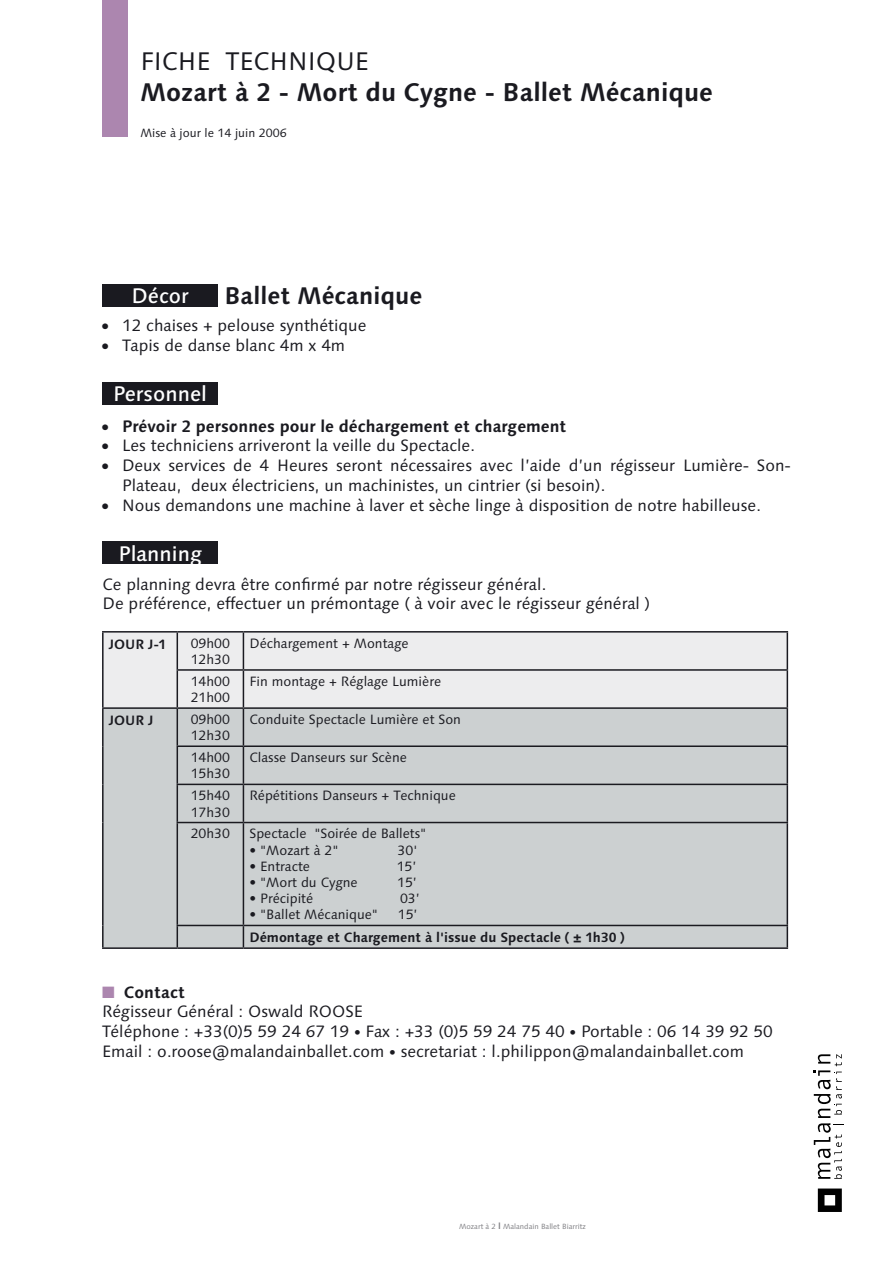
<style>
.page{position:relative;width:893px;height:1263px;background:#fff}
.page>*{position:absolute;margin:0;border:0;box-sizing:border-box;transform-origin:0 0}
.t1{font:700 25.5px "Linotype Syntax";color:#1a1a20}
.t2{font:25.5px "Linotype Syntax";color:#1a1a20}
.t3{font:700 24px "Linotype Syntax";color:#1a1a20}
.t4{font:500 21px "Linotype Syntax";color:#fff}
.t5{font:16.5px/19.8px "Linotype Syntax";color:#1a1a20}
.t6{font:700 16.5px "Linotype Syntax";color:#1a1a20}
.t7{font:13.5px/16.2px "Linotype Syntax";color:#1a1a20}
.t8{font:700 13.5px "Linotype Syntax";color:#1a1a20}
.t9{font:12px "Linotype Syntax";color:#1a1a20}
.t10{font:7.5px "Linotype Syntax";color:#7f7f83}
.s1{color:#ac86af}
.s2{font-size:13.5px}
.s3{font-family:"Linotype Univers Basic";font-weight:500;font-size:9px}
</style>
<div class="page">
<svg style="left:814px;top:1054px;width:29px;height:125px"></svg>
<svg style="left:818px;top:1188px;width:24px;height:24px"></svg>
<div style="left:102px;top:0;width:26px;height:136px;background:#ac86af"></div>
<div style="left:102px;top:284px;width:116px;height:22px;background:#1a1a20"></div>
<div style="left:102px;top:383px;width:116px;height:22px;background:#1a1a20"></div>
<div style="left:104px;top:632px;width:683px;height:75px;background:#ededee"></div>
<div style="left:104px;top:709px;width:683px;height:238px;background:#ccd0d1"></div>
<hr style="left:102px;top:631px;width:75px;height:1px;background:#1a1a20">
<hr style="left:102px;top:632px;width:2px;height:38px;background:#1a1a20">
<hr style="left:177px;top:631px;width:66px;height:1px;background:#1a1a20">
<hr style="left:177px;top:632px;width:1px;height:37px;background:#1a1a20">
<hr style="left:243px;top:631px;width:545px;height:1px;background:#1a1a20">
<hr style="left:243px;top:632px;width:1px;height:37px;background:#1a1a20">
<hr style="left:787px;top:632px;width:1px;height:37px;background:#1a1a20">
<hr style="left:102px;top:670px;width:2px;height:37px;background:#1a1a20">
<hr style="left:177px;top:669px;width:66px;height:2px;background:#1a1a20">
<hr style="left:177px;top:671px;width:1px;height:36px;background:#1a1a20">
<hr style="left:243px;top:669px;width:545px;height:2px;background:#1a1a20">
<hr style="left:243px;top:671px;width:1px;height:36px;background:#1a1a20">
<hr style="left:787px;top:671px;width:1px;height:36px;background:#1a1a20">
<hr style="left:102px;top:707px;width:75px;height:2px;background:#1a1a20">
<hr style="left:102px;top:709px;width:2px;height:37px;background:#1a1a20">
<hr style="left:177px;top:707px;width:66px;height:2px;background:#1a1a20">
<hr style="left:177px;top:709px;width:1px;height:36px;background:#1a1a20">
<hr style="left:243px;top:707px;width:545px;height:2px;background:#1a1a20">
<hr style="left:243px;top:709px;width:1px;height:36px;background:#1a1a20">
<hr style="left:787px;top:709px;width:1px;height:36px;background:#1a1a20">
<hr style="left:102px;top:746px;width:2px;height:38px;background:#1a1a20">
<hr style="left:177px;top:745px;width:66px;height:2px;background:#1a1a20">
<hr style="left:177px;top:747px;width:1px;height:37px;background:#1a1a20">
<hr style="left:243px;top:745px;width:545px;height:2px;background:#1a1a20">
<hr style="left:243px;top:747px;width:1px;height:37px;background:#1a1a20">
<hr style="left:787px;top:747px;width:1px;height:37px;background:#1a1a20">
<hr style="left:102px;top:784px;width:2px;height:38px;background:#1a1a20">
<hr style="left:177px;top:784px;width:66px;height:1px;background:#1a1a20">
<hr style="left:177px;top:785px;width:1px;height:37px;background:#1a1a20">
<hr style="left:243px;top:784px;width:545px;height:1px;background:#1a1a20">
<hr style="left:243px;top:785px;width:1px;height:37px;background:#1a1a20">
<hr style="left:787px;top:785px;width:1px;height:37px;background:#1a1a20">
<hr style="left:102px;top:822px;width:2px;height:103px;background:#1a1a20">
<hr style="left:177px;top:822px;width:66px;height:1px;background:#1a1a20">
<hr style="left:177px;top:823px;width:1px;height:102px;background:#1a1a20">
<hr style="left:243px;top:822px;width:545px;height:1px;background:#1a1a20">
<hr style="left:243px;top:823px;width:1px;height:102px;background:#1a1a20">
<hr style="left:787px;top:823px;width:1px;height:102px;background:#1a1a20">
<hr style="left:102px;top:925px;width:2px;height:22px;background:#1a1a20">
<hr style="left:177px;top:925px;width:66px;height:1px;background:#1a1a20">
<svg style="left:177px;top:926px;width:1px;height:21px"></svg>
<hr style="left:243px;top:925px;width:545px;height:1px;background:#1a1a20">
<svg style="left:243px;top:926px;width:1px;height:21px"></svg>
<svg style="left:787px;top:926px;width:1px;height:21px"></svg>
<hr style="left:102px;top:947px;width:75px;height:2px;background:#1a1a20">
<hr style="left:177px;top:947px;width:66px;height:2px;background:#1a1a20">
<hr style="left:243px;top:947px;width:545px;height:2px;background:#1a1a20">
<div style="left:102px;top:542px;width:116px;height:22px;background:#1a1a20"></div>
<p class="t2" style="left:140px;top:46px;width:230px">FICHE TECHNIQUE</p>
<p class="t1" style="left:140px;top:76px;width:574px">Mozart à 2 - Mort du Cygne - Ballet Mécanique</p>
<p class="t9" style="left:140px;top:125px;width:148px">Mise à jour le 14 juin 2006</p>
<p class="t6" style="left:100px;top:316px;width:11px">•</p>
<p class="t6" style="left:100px;top:336px;width:11px">•</p>
<p class="t4" style="left:131px;top:283px;width:59px">Décor</p>
<p class="t3" style="left:224px;top:281px;width:199px">Ballet Mécanique</p>
<p class="t5" style="left:122px;top:316px;width:246px">12 chaises + pelouse synthétique</p>
<p class="t5" style="left:122px;top:336px;width:225px">Tapis de danse blanc 4m x 4m</p>
<p class="t4" style="left:113px;top:382px;width:95px">Personnel</p>
<p class="t6" style="left:122px;top:415px;width:446px">Prévoir 2 personnes pour le déchargement et chargement</p>
<p class="t5" style="left:122px;top:436px;width:354px">Les techniciens arriveront la veille du Spectacle.</p>
<p class="t5" style="left:122px;top:456px;width:670px">Deux services de 4 Heures seront nécessaires avec l’aide d’un régisseur Lumière- Son-<br>Plateau, deux électriciens, un machinistes, un cintrier (si besoin).</p>
<p class="t5" style="left:122px;top:495px;width:640px">Nous demandons une machine à laver et sèche linge à disposition de notre habilleuse.</p>
<p class="t6" style="left:100px;top:417px;width:11px">•</p>
<p class="t6" style="left:100px;top:436px;width:11px">•</p>
<p class="t6" style="left:100px;top:456px;width:11px">•</p>
<p class="t6" style="left:100px;top:496px;width:11px">•</p>
<p class="t4" style="left:118px;top:541px;width:85px">Planning</p>
<p class="t5" style="left:103px;top:574px;width:445px">Ce planning devra être confirmé par notre régisseur général.</p>
<p class="t5" style="left:103px;top:594px;width:549px">De préférence, effectuer un prémontage ( à voir avec le régisseur général )</p>
<p class="t8" style="left:109px;top:635px;width:59px">JOUR J-1</p>
<p class="t7" style="left:191px;top:635px;width:41px">09h00<br>12h30</p>
<p class="t7" style="left:249px;top:635px;width:161px">Déchargement + Montage</p>
<p class="t7" style="left:191px;top:673px;width:41px">14h00<br>21h00</p>
<p class="t7" style="left:249px;top:673px;width:193px">Fin montage + Réglage Lumière</p>
<p class="t8" style="left:109px;top:712px;width:46px">JOUR J</p>
<p class="t7" style="left:191px;top:711px;width:41px">09h00<br>12h30</p>
<p class="t7" style="left:249px;top:711px;width:213px">Conduite Spectacle Lumière et Son</p>
<p class="t7" style="left:191px;top:749px;width:41px">14h00<br>15h30</p>
<p class="t7" style="left:249px;top:749px;width:159px">Classe Danseurs sur Scène</p>
<p class="t7" style="left:191px;top:788px;width:41px">15h40<br>17h30</p>
<p class="t7" style="left:249px;top:788px;width:208px">Répétitions Danseurs + Technique</p>
<p class="t7" style="left:191px;top:826px;width:41px">20h30</p>
<p class="t7" style="left:249px;top:826px;width:179px">Spectacle "Soirée de Ballets"</p>
<p class="t7" style="left:249px;top:842px;width:91px">• "Mozart à 2"</p>
<p class="t7" style="left:398px;top:842px;width:21px">30'</p>
<p class="t7" style="left:249px;top:858px;width:62px">• Entracte</p>
<p class="t7" style="left:397px;top:858px;width:21px">15’</p>
<p class="t7" style="left:249px;top:874px;width:110px">• "Mort du Cygne</p>
<p class="t7" style="left:397px;top:874px;width:21px">15’</p>
<p class="t7" style="left:249px;top:891px;width:65px">• Précipité</p>
<p class="t7" style="left:400px;top:891px;width:21px">03’</p>
<p class="t7" style="left:249px;top:907px;width:130px">• "Ballet Mécanique"</p>
<p class="t7" style="left:398px;top:907px;width:21px">15’</p>
<p class="t8" style="left:249px;top:929px;width:377px">Démontage et Chargement à l'issue du Spectacle ( ± 1h30 )</p>
<p class="t6" style="left:102px;top:981px;width:84px"><span class="s1">■</span> Contact</p>
<p class="t5" style="left:102px;top:1002px;width:262px">Régisseur Général : Oswald ROOSE</p>
<p class="t5" style="left:102px;top:1022px;width:672px">Téléphone : +33(0)5 59 24 67 19 <span class="s2">•</span> Fax : +33 (0)5 59 24 75 40 <span class="s2">•</span> Portable : 06 14 39 92 50</p>
<p class="t5" style="left:102px;top:1041px;width:643px">Email : o.roose@malandainballet.com <span class="s2">•</span> secretariat : l.philippon@malandainballet.com</p>
<p class="t10" style="left:459px;top:1221px;width:128px">Mozart à 2 <span class="s3">I</span> Malandain Ballet Biarritz</p>
</div>
